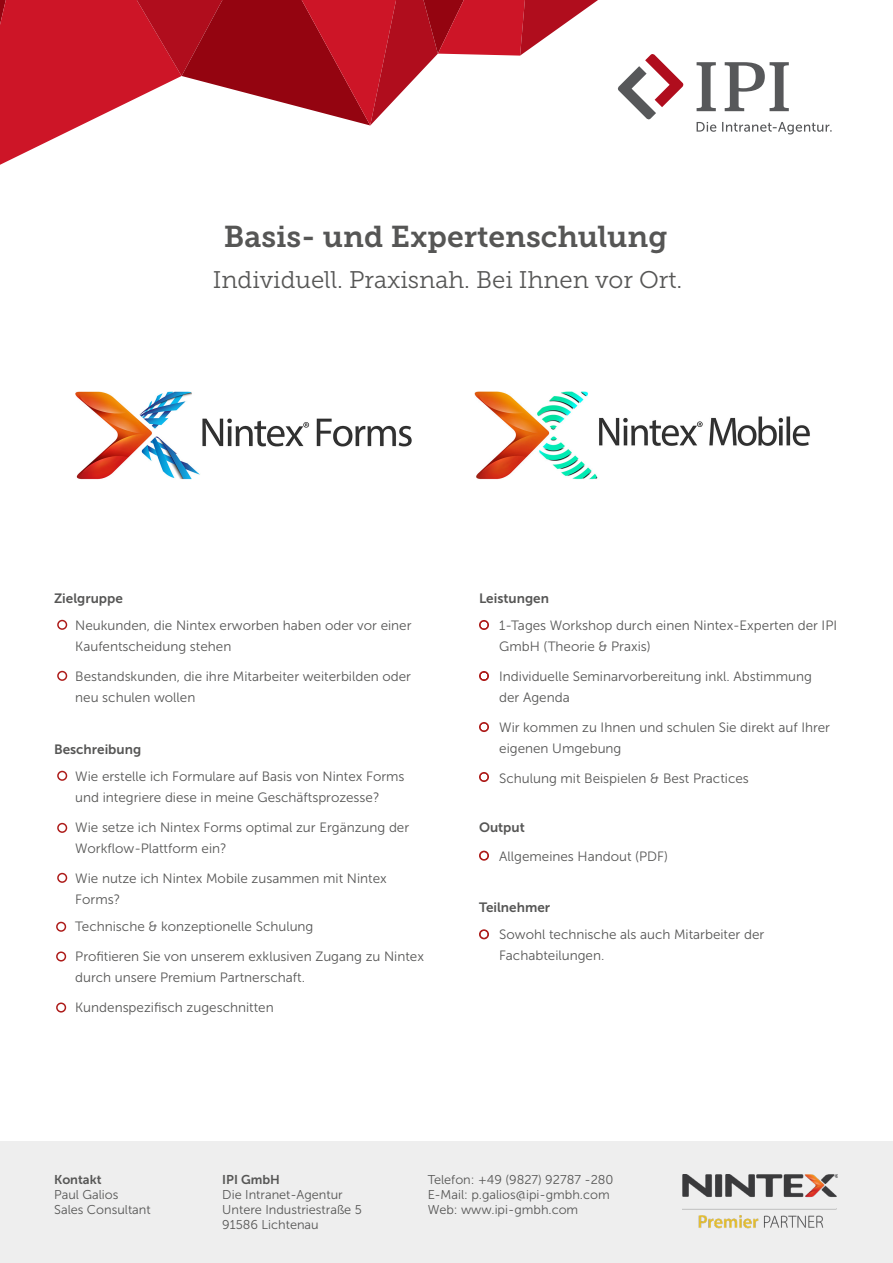
<style>
.page{position:relative;width:893px;height:1263px;background:#fff}
.page>*{position:absolute;margin:0;border:0;box-sizing:border-box;transform-origin:0 0}
.t1{font:30px "Museo Slab 700";color:#565655}
.t2{font:24px "Museo Slab 300";color:#565655}
.t3{font:13.5px/21px "Museo Sans 300";color:#565655}
.t4{font:13.5px "Museo Sans 700";color:#565655}
.t5{font:12.75px "Museo Sans 300";color:#565655}
.t6{font:12.75px "Museo Sans 700";color:#565655}
</style>
<div class="page">
<img style="left:75px;top:391px;width:337px;height:89px">
<img style="left:474px;top:391px;width:336px;height:89px">
<svg style="left:0;top:0;width:598px;height:165px"></svg>
<svg style="left:697px;top:122px;width:135px;height:12px"></svg>
<svg style="left:618px;top:54px;width:66px;height:66px"></svg>
<svg style="left:697px;top:62px;width:92px;height:49px"></svg>
<div style="left:57px;top:620px;width:10px;height:10px;border:1px solid #ad1b19;border-radius:50%"></div>
<div style="left:57px;top:671px;width:10px;height:10px;border:1px solid #ad1b19;border-radius:50%"></div>
<div style="left:57px;top:771px;width:10px;height:10px;border:1px solid #ad1b19;border-radius:50%"></div>
<div style="left:57px;top:823px;width:10px;height:10px;border:1px solid #ad1b19;border-radius:50%"></div>
<div style="left:57px;top:873px;width:10px;height:10px;border:1px solid #ad1b19;border-radius:50%"></div>
<div style="left:56px;top:922px;width:10px;height:10px;border:1px solid #ad1b19;border-radius:50%"></div>
<div style="left:56px;top:951px;width:10px;height:10px;border:1px solid #ad1b19;border-radius:50%"></div>
<div style="left:56px;top:1002px;width:10px;height:10px;border:1px solid #ad1b19;border-radius:50%"></div>
<div style="left:480px;top:621px;width:8px;height:8px;border:1px solid #ad1b19;border-radius:50%"></div>
<div style="left:479px;top:620px;width:10px;height:10px;border:1px solid #ad1b19;border-radius:50%"></div>
<div style="left:480px;top:672px;width:8px;height:8px;border:1px solid #ad1b19;border-radius:50%"></div>
<div style="left:479px;top:671px;width:10px;height:10px;border:1px solid #ad1b19;border-radius:50%"></div>
<div style="left:480px;top:723px;width:8px;height:8px;border:1px solid #ad1b19;border-radius:50%"></div>
<div style="left:479px;top:722px;width:10px;height:10px;border:1px solid #ad1b19;border-radius:50%"></div>
<div style="left:480px;top:773px;width:8px;height:8px;border:1px solid #ad1b19;border-radius:50%"></div>
<div style="left:479px;top:772px;width:10px;height:10px;border:1px solid #ad1b19;border-radius:50%"></div>
<div style="left:480px;top:851px;width:8px;height:9px;border:1px solid #ad1b19;border-radius:50%"></div>
<div style="left:479px;top:851px;width:10px;height:10px;border:1px solid #ad1b19;border-radius:50%"></div>
<div style="left:480px;top:930px;width:8px;height:9px;border:1px solid #ad1b19;border-radius:50%"></div>
<div style="left:479px;top:929px;width:10px;height:10px;border:1px solid #ad1b19;border-radius:50%"></div>
<div style="left:0;top:1142px;width:893px;height:121px;background:#eee"></div>
<img style="left:683px;top:1175px;width:154px;height:54px">
<p class="t1" style="left:224px;top:219px;width:445px">Basis- und Expertenschulung</p>
<p class="t2" style="left:213px;top:267px;width:471px">Individuell. Praxisnah. Bei Ihnen vor Ort.</p>
<p class="t4" style="left:54px;top:590px;width:70px">Zielgruppe</p>
<p class="t4" style="left:479px;top:590px;width:71px">Leistungen</p>
<p class="t3" style="left:75px;top:615px;width:338px">Neukunden, die Nintex erworben haben oder vor einer</p>
<p class="t3" style="left:75px;top:636px;width:158px">Kaufentscheidung stehen</p>
<p class="t3" style="left:75px;top:666px;width:337px">Bestandskunden, die ihre Mitarbeiter weiterbilden oder</p>
<p class="t3" style="left:75px;top:687px;width:122px">neu schulen wollen</p>
<p class="t4" style="left:54px;top:742px;width:89px">Beschreibung</p>
<p class="t3" style="left:75px;top:766px;width:331px">Wie erstelle ich Formulare auf Basis von Nintex Forms und integriere diese in meine Geschäftsprozesse?</p>
<p class="t3" style="left:75px;top:817px;width:335px">Wie setze ich Nintex Forms optimal zur Ergänzung der<br>Workflow-Plattform ein?</p>
<p class="t3" style="left:75px;top:868px;width:313px">Wie nutze ich Nintex Mobile zusammen mit Nintex<br>Forms?</p>
<p class="t3" style="left:75px;top:916px;width:240px">Technische &amp; konzeptionelle Schulung</p>
<p class="t3" style="left:75px;top:946px;width:350px">Profitieren Sie von unserem exklusiven Zugang zu Nintex durch unsere Premium Partnerschaft.</p>
<p class="t3" style="left:75px;top:997px;width:200px">Kundenspezifisch zugeschnitten</p>
<p class="t3" style="left:499px;top:615px;width:339px">1-Tages Workshop durch einen Nintex-Experten der IPI<br>GmbH (Theorie &amp; Praxis)</p>
<p class="t3" style="left:499px;top:666px;width:314px">Individuelle Seminarvorbereitung inkl. Abstimmung</p>
<p class="t3" style="left:499px;top:687px;width:72px">der Agenda</p>
<p class="t3" style="left:499px;top:717px;width:332px">Wir kommen zu Ihnen und schulen Sie direkt auf Ihrer eigenen Umgebung</p>
<p class="t3" style="left:499px;top:768px;width:251px">Schulung mit Beispielen &amp; Best Practices</p>
<p class="t4" style="left:479px;top:820px;width:47px">Output</p>
<p class="t3" style="left:499px;top:846px;width:170px">Allgemeines Handout (PDF)</p>
<p class="t4" style="left:479px;top:900px;width:73px">Teilnehmer</p>
<p class="t3" style="left:499px;top:924px;width:267px">Sowohl technische als auch Mitarbeiter der</p>
<p class="t3" style="left:499px;top:945px;width:107px">Fachabteilungen.</p>
<p class="t6" style="left:54px;top:1173px;width:49px">Kontakt</p>
<p class="t5" style="left:54px;top:1188px;width:66px">Paul Galios</p>
<p class="t5" style="left:54px;top:1203px;width:98px">Sales Consultant</p>
<p class="t6" style="left:222px;top:1173px;width:59px">IPI GmbH</p>
<p class="t5" style="left:222px;top:1188px;width:122px">Die Intranet-Agentur</p>
<p class="t5" style="left:222px;top:1203px;width:141px">Untere Industriestraße 5</p>
<p class="t5" style="left:222px;top:1218px;width:98px">91586 Lichtenau</p>
<p class="t5" style="left:428px;top:1173px;width:187px">Telefon: +49 (9827) 92787 -280</p>
<p class="t5" style="left:428px;top:1188px;width:183px">E-Mail: p.galios@ipi-gmbh.com</p>
<p class="t5" style="left:428px;top:1203px;width:152px">Web: www.ipi-gmbh.com</p>
</div>
